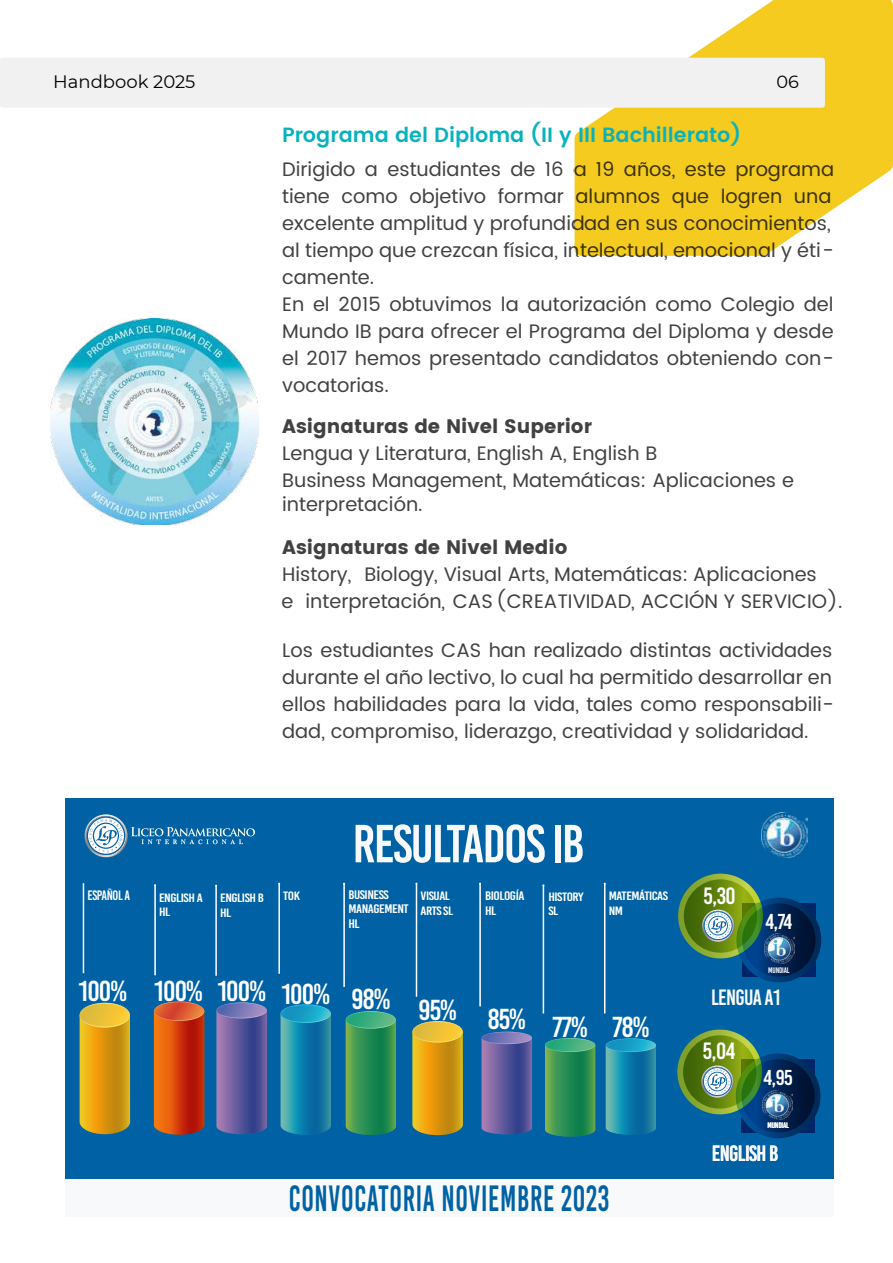
<style>
.page{position:relative;width:893px;height:1263px;background:#fff}
.page>*{position:absolute;margin:0;border:0;box-sizing:border-box;transform-origin:0 0}
.t1{font:53.55px "Bebas Kai";letter-spacing:-.03em;color:#f8f9fa}
.t2{font:36.3px "Bebas Kai";letter-spacing:.025em;color:#0062a4;scale:.8 1}
.t3{font:28.8px "Bebas Kai";letter-spacing:-.03em;color:#fff}
.t4{font:23.4px "Bebas Kai";color:#fff}
.t5{font:22.05px "Bebas Kai";letter-spacing:-.03em;color:#f8f9fa}
.t6{font:21.45px "Bebas Kai";color:#fff}
.t7{font:600 20.55px "Poppins";color:#08b2bd}
.t8{font:19.5px/27px "Poppins";color:#414142}
.t9{font:700 19.5px "Poppins";color:#414142}
.t10{font:18px "Montserrat";color:#010101}
.t11{font:17.7px "Montserrat";color:#010101}
.t12{font:13.65px "Bebas Kai";letter-spacing:-.03em;color:#fff}
.t13{font:12.3px/14.7px "Bebas Kai";letter-spacing:-.03em;color:#fff;scale:1.18 1}
.t14{font:12px/14.4px "Bebas Kai";letter-spacing:-.03em;color:#fff;scale:1.2 1}
.t15{font:7.95px "Bebas Kai";letter-spacing:-.03em;color:#fff}
</style>
<div class="page">
<img style="left:51px;top:318px;width:207px;height:207px">
<div style="left:65px;top:798px;width:768px;height:417px;background:#0062a4"></div>
<svg style="left:85px;top:814px;width:170px;height:43px"></svg>
<svg style="left:346px;top:1011px;width:50px;height:124px;background:#359457"></svg>
<svg style="left:281px;top:1004px;width:50px;height:131px"></svg>
<svg style="left:216px;top:1002px;width:51px;height:132px;background:#645ea0"></svg>
<svg style="left:154px;top:1001px;width:50px;height:134px;background:#cc4516"></svg>
<svg style="left:80px;top:1003px;width:50px;height:131px;background:#d7a21e"></svg>
<svg style="left:412px;top:1021px;width:51px;height:114px;background:#d4a11f"></svg>
<svg style="left:606px;top:1038px;width:50px;height:97px"></svg>
<svg style="left:482px;top:1031px;width:50px;height:103px;background:#645ea0"></svg>
<hr style="left:343px;top:884px;width:2px;height:103px;background:#fdfdfd">
<hr style="left:83px;top:883px;width:1px;height:90px;background:#fafafa">
<hr style="left:154px;top:885px;width:2px;height:90px;background:#fdfdfd">
<hr style="left:215px;top:886px;width:2px;height:90px;background:#fdfdfd">
<hr style="left:278px;top:884px;width:2px;height:90px;background:#fdfdfd">
<hr style="left:416px;top:884px;width:1px;height:113px;background:#fdfdfd">
<hr style="left:604px;top:884px;width:1px;height:129px;background:#fdfdfd">
<hr style="left:479px;top:884px;width:2px;height:122px;background:#fdfdfd">
<svg style="left:545px;top:1038px;width:50px;height:99px;background:#359457"></svg>
<hr style="left:543px;top:885px;width:1px;height:128px;background:#fdfdfd">
<div style="left:65px;top:1179px;width:768px;height:38px;background:#f8f9fa"></div>
<svg style="left:678px;top:874px;width:85px;height:84px"></svg>
<svg style="left:684px;top:879px;width:73px;height:74px;background:#61820c"></svg>
<svg style="left:736px;top:897px;width:85px;height:85px"></svg>
<svg style="left:742px;top:903px;width:73px;height:74px;background:#08344e"></svg>
<svg style="left:702px;top:910px;width:32px;height:32px"></svg>
<svg style="left:677px;top:1029px;width:85px;height:85px"></svg>
<svg style="left:683px;top:1035px;width:73px;height:73px;background:#60820c"></svg>
<svg style="left:736px;top:1053px;width:84px;height:85px"></svg>
<svg style="left:741px;top:1059px;width:74px;height:73px;background:#08344d"></svg>
<svg style="left:702px;top:1066px;width:32px;height:32px"></svg>
<svg style="left:701px;top:1065px;width:32px;height:32px"></svg>
<svg style="left:575px;top:0;width:318px;height:256px;fill:#f4cb1e"></svg>
<div style="left:0;top:58px;width:825px;height:50px;background:#f1f1f2;border-radius:3px"></div>
<img style="left:764px;top:934px;width:30px;height:29px">
<img style="left:763px;top:1090px;width:30px;height:29px">
<img style="left:762px;top:812px;width:45px;height:45px">
<p class="t10" style="left:53px;top:69px;width:144px">Handbook 2025</p>
<p class="t11" style="left:776px;top:69px;width:24px">06</p>
<p class="t7" style="left:282px;top:119px;width:461px">Programa del Diploma (II y III Bachillerato)</p>
<p class="t8" style="left:282px;top:156px;width:554px">Dirigido a estudiantes de 16 a 19 años, este programa tiene como objetivo formar alumnos que logren una excelente amplitud y profundidad en sus conocimientos, al tiempo que crezcan física, intelectual, emocional y éti&shy;camente.<br>En el 2015 obtuvimos la autorización como Colegio del Mundo IB para ofrecer el Programa del Diploma y desde el 2017 hemos presentado candidatos obteniendo con&shy;vocatorias.</p>
<p class="t9" style="left:282px;top:415px;width:311px">Asignaturas de Nivel Superior</p>
<p class="t8" style="left:282px;top:440px;width:513px">Lengua y Literatura, English A, English B<br>Business Management, Matemáticas: Aplicaciones e</p>
<p class="t8" style="left:282px;top:491px;width:142px">interpretación.</p>
<p class="t9" style="left:282px;top:536px;width:287px">Asignaturas de Nivel Medio</p>
<p class="t8" style="left:282px;top:561px;width:562px">History, Biology, Visual Arts, Matemáticas: Aplicaciones<br>e interpretación, CAS (CREATIVIDAD, ACCIÓN Y SERVICIO).</p>
<p class="t8" style="left:282px;top:637px;width:553px;text-align:justify">Los estudiantes CAS han realizado distintas actividades durante el año lectivo, lo cual ha permitido desarrollar en ellos habilidades para la vida, tales como responsabili&shy;dad, compromiso, liderazgo, creatividad y solidaridad.</p>
<p class="t12" style="left:87px;top:888px;width:44px">ESPAÑOL A</p>
<p class="t14" style="left:159px;top:890px;width:38px">ENGLISH A<br>HL</p>
<p class="t14" style="left:220px;top:891px;width:38px">ENGLISH B<br>HL</p>
<p class="t14" style="left:283px;top:889px;width:16px">TOK</p>
<h1 class="t1" style="left:352px;top:815px;width:233px">RESULTADOSIB</h1>
<p class="t13" style="left:348px;top:887px;width:53px">BUSINESS<br>MANAGEMENT<br>HL</p>
<p class="t14" style="left:420px;top:889px;width:29px">VISUAL<br>ARTSSL</p>
<p class="t14" style="left:609px;top:889px;width:51px">MATEMÁTICAS<br>NM</p>
<p class="t13" style="left:485px;top:889px;width:35px">BIOLOGÍA<br>HL</p>
<p class="t14" style="left:548px;top:889px;width:31px">HISTORY<br>SL</p>
<h3 class="t3" style="left:217px;top:976px;width:50px">100%</h3>
<h3 class="t3" style="left:78px;top:976px;width:50px">100%</h3>
<h3 class="t3" style="left:281px;top:979px;width:110px">100% 98%</h3>
<h3 class="t3" style="left:154px;top:976px;width:50px">100%</h3>
<h3 class="t3" style="left:418px;top:994px;width:40px">95%</h3>
<h3 class="t3" style="left:488px;top:1003px;width:40px">85%</h3>
<h3 class="t3" style="left:552px;top:1012px;width:37px">77%</h3>
<h3 class="t3" style="left:612px;top:1012px;width:38px">78%</h3>
<h2 class="t2" style="left:289px;top:1178px;width:402px">CONVOCATORIA NOVIEMBRE 2023</h2>
<p class="t4" style="left:703px;top:883px;width:34px">5,30</p>
<p class="t6" style="left:765px;top:910px;width:29px">4,74</p>
<p class="t15" style="left:768px;top:965px;width:23px">MUNDIAL</p>
<p class="t5" style="left:711px;top:986px;width:71px">LENGUA A1</p>
<p class="t4" style="left:703px;top:1038px;width:34px">5,04</p>
<p class="t6" style="left:763px;top:1066px;width:31px">4,95</p>
<p class="t15" style="left:767px;top:1121px;width:23px">MUNDIAL</p>
<p class="t5" style="left:712px;top:1141px;width:68px">ENGLISH B</p>
</div>
